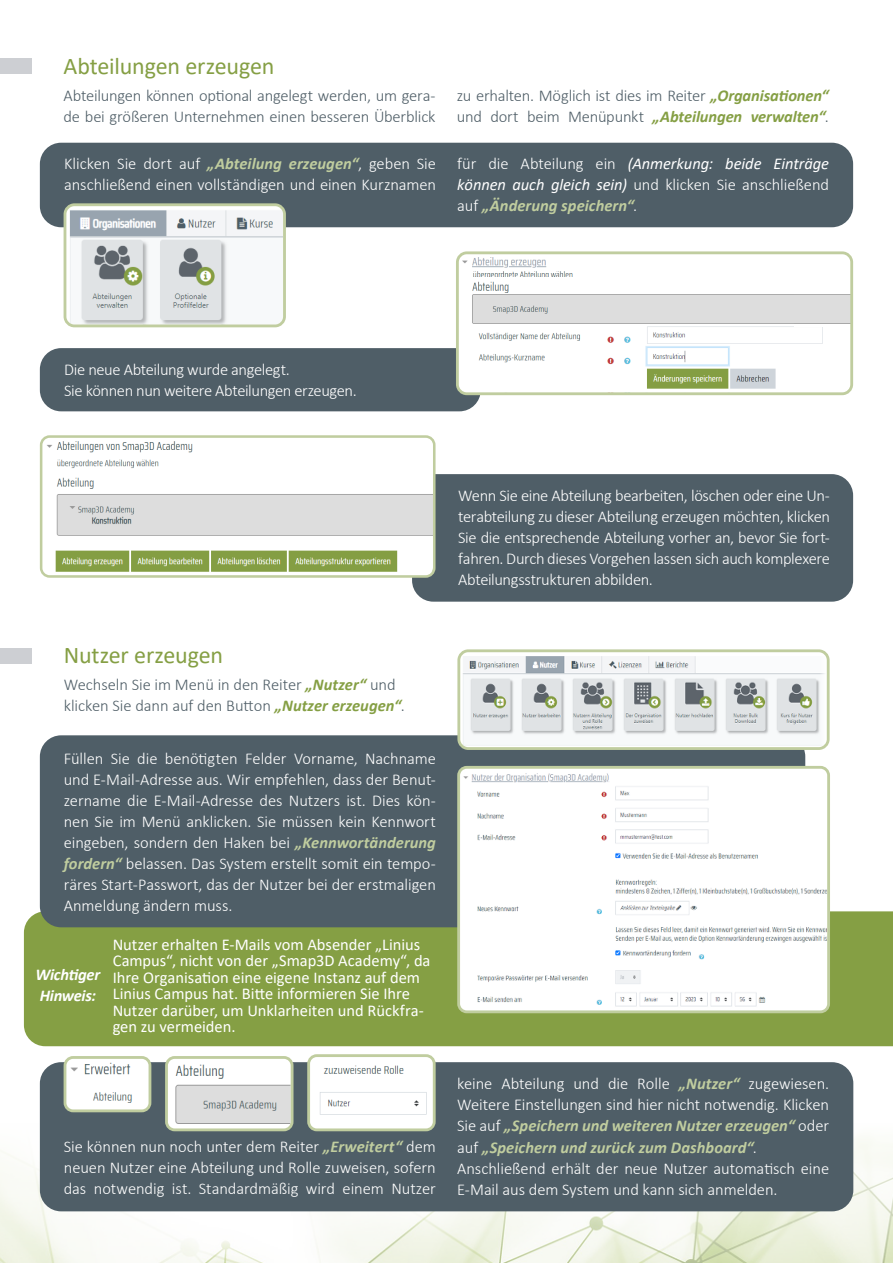
<style>
.page{position:relative;width:893px;height:1263px;background:#fff}
.page>*{position:absolute;margin:0;border:0;box-sizing:border-box;transform-origin:0 0}
.t1{font:24px "Calibri";letter-spacing:-.01em;color:#859f44}
.t2{font:300 16.5px/21px "Calibri";letter-spacing:-.005em;color:#fff;text-align:justify}
.t3{font:300 16.5px/21px "Calibri";letter-spacing:-.01em;color:#4f5e67}
.t4{font:16.5px/16.5px "Calibri";letter-spacing:-.005em;color:#fff}
.t5{font:300 16.5px/21px "Calibri";letter-spacing:-.025em;color:#fff}
.t6{font:italic 700 16.5px/21px "Calibri";letter-spacing:-.02em;color:#fff}
.s1{font-weight:700;font-style:italic;color:#859f44}
.s2{font-weight:700;font-style:italic;color:#c0cd9f}
.s3{font-weight:400;font-style:italic}
</style>
<div class="page">
<img style="left:0;top:971px;width:893px;height:292px">
<div style="left:24px;top:911px;width:869px;height:135px;background:#859f44"></div>
<div style="left:0;top:58px;width:31px;height:16px;background:#cdcfd3"></div>
<div style="left:40px;top:143px;width:813px;height:84px;background:#4f5e67;border-radius:21px"></div>
<div style="left:40px;top:348px;width:441px;height:63px;background:#4f5e67;border-radius:21px"></div>
<div style="left:412px;top:474px;width:441px;height:128px;background:#4f5e67;border-radius:21px"></div>
<img style="left:460px;top:255px;width:87px;height:13px">
<img style="left:473px;top:271px;width:100px;height:6px">
<img style="left:472px;top:281px;width:37px;height:12px">
<img style="left:472px;top:294px;width:323px;height:30px">
<img style="left:478px;top:326px;width:345px;height:18px">
<img style="left:460px;top:346px;width:316px;height:45px">
<div style="left:456px;top:251px;width:397px;height:144px;border:3px solid #c0cd9f;border-radius:9px"></div>
<img style="left:68px;top:207px;width:214px;height:31px">
<img style="left:68px;top:238px;width:214px;height:85px">
<div style="left:64px;top:203px;width:222px;height:124px;border:3px solid #c0cd9f;border-radius:9px"></div>
<div style="left:40px;top:1062px;width:813px;height:149px;background:#4f5e67;border-radius:21px"></div>
<div style="left:40px;top:735px;width:765px;height:192px;background:#4f5e67;border-radius:21px"></div>
<div style="left:0;top:648px;width:31px;height:16px;background:#cdcfd3"></div>
<img style="left:461px;top:653px;width:365px;height:93px">
<div style="left:457px;top:649px;width:373px;height:101px;border:3px solid #c0cd9f;border-radius:9px"></div>
<img style="left:68px;top:1060px;width:79px;height:48px">
<div style="left:64px;top:1056px;width:87px;height:56px;border:3px solid #c0cd9f;border-radius:8px"></div>
<img style="left:169px;top:1060px;width:120px;height:67px">
<div style="left:165px;top:1056px;width:128px;height:75px;border:3px solid #c0cd9f;border-radius:8px"></div>
<div style="left:309px;top:1056px;width:125px;height:74px;background:#fff;border-radius:8px"></div>
<img style="left:320px;top:1092px;width:107px;height:23px">
<img style="left:311px;top:1058px;width:121px;height:16px">
<div style="left:307px;top:1054px;width:129px;height:77px;border:3px solid #c0cd9f;border-radius:8px"></div>
<img style="left:44px;top:439px;width:388px;height:135px">
<img style="left:55px;top:539px;width:343px;height:35px">
<img style="left:398px;top:539px;width:34px;height:35px">
<div style="left:40px;top:435px;width:396px;height:143px;border:3px solid #c0cd9f;border-radius:9px"></div>
<img style="left:461px;top:770px;width:365px;height:239px">
<div style="left:457px;top:766px;width:373px;height:247px;border:3px solid #c0cd9f;border-radius:8px"></div>
<h1 class="t1" style="left:64px;top:49px;width:212px">Abteilungen erzeugen</h1>
<p class="t3" style="left:64px;top:84px;width:373px">Abteilungen können optional angelegt werden, um gera&shy;de bei größeren Unternehmen einen besseren Überblick</p>
<p class="t3" style="left:457px;top:84px;width:373px">zu erhalten. Möglich ist dies im Reiter <span class="s1">„Organisationen“ </span>und dort beim Menüpunkt <span class="s1">„Abteilungen verwalten“</span>.</p>
<p class="t2" style="left:64px;top:153px;width:373px">Klicken Sie dort auf <span class="s2">„Abteilung erzeugen“</span>, geben Sie anschließend einen vollständigen und einen Kurznamen</p>
<p class="t2" style="left:457px;top:153px;width:373px">für die Abteilung ein <span class="s3">(Anmerkung: beide Einträge können auch gleich sein)</span> und klicken Sie anschließend auf <span class="s2">„Änderung speichern“</span>.</p>
<p class="t5" style="left:64px;top:359px;width:294px">Die neue Abteilung wurde angelegt.<br>Sie können nun weitere Abteilungen erzeugen.</p>
<p class="t2" style="left:458px;top:484px;width:373px">Wenn Sie eine Abteilung bearbeiten, löschen oder eine Un&shy;terabteilung zu dieser Abteilung erzeugen möchten, klicken Sie die entsprechende Abteilung vorher an, bevor Sie fort&shy;fahren. Durch dieses Vorgehen lassen sich auch komplexere Abteilungsstrukturen abbilden.</p>
<h1 class="t1" style="left:64px;top:639px;width:161px">Nutzer erzeugen</h1>
<p class="t3" style="left:64px;top:674px;width:342px">Wechseln Sie im Menü in den Reiter <span class="s1">„Nutzer“</span> und klicken Sie dann auf den Button <span class="s1">„Nutzer erzeugen“</span>.</p>
<p class="t2" style="left:64px;top:748px;width:374px">Füllen Sie die benötigten Felder Vorname, Nachname und E-Mail-Adresse aus. Wir empfehlen, dass der Benut&shy;zername die E-Mail-Adresse des Nutzers ist. Dies kön&shy;nen Sie im Menü anklicken. Sie müssen kein Kennwort eingeben, sondern den Haken bei <span class="s2">„Kennwortänderung fordern“</span> belassen. Das System erstellt somit ein tempo&shy;räres Start-Passwort, das der Nutzer bei der erstmaligen Anmeldung ändern muss.</p>
<p class="t6" style="left:35px;top:964px;width:66px">Wichtiger<br>Hinweis:</p>
<p class="t4" style="left:113px;top:935px;width:319px">Nutzer erhalten E-Mails vom Absender „Linius Campus“, nicht von der „Smap3D Academy“, da Ihre Organisation eine eigene Instanz auf dem Linius Campus hat. Bitte informieren Sie Ihre Nutzer darüber, um Unklarheiten und Rückfra&shy;gen zu vermeiden.</p>
<p class="t2" style="left:64px;top:1136px;width:374px">Sie können nun noch unter dem Reiter <span class="s2">„Erweitert“</span> dem neuen Nutzer eine Abteilung und Rolle zuweisen, sofern das notwendig ist. Standardmäßig wird einem Nutzer</p>
<p class="t2" style="left:457px;top:1073px;width:374px;text-align:left">keine Abteilung und die Rolle <span class="s2">„Nutzer“</span> zugewiesen.<br>Weitere Einstellungen sind hier nicht notwendig. Klicken Sie auf <span class="s2">„Speichern und weiteren Nutzer erzeugen“</span> oder auf <span class="s2">„Speichern und zurück zum Dashboard“</span>.<br>Anschließend erhält der neue Nutzer automatisch eine E-Mail aus dem System und kann sich anmelden.</p>
</div>
